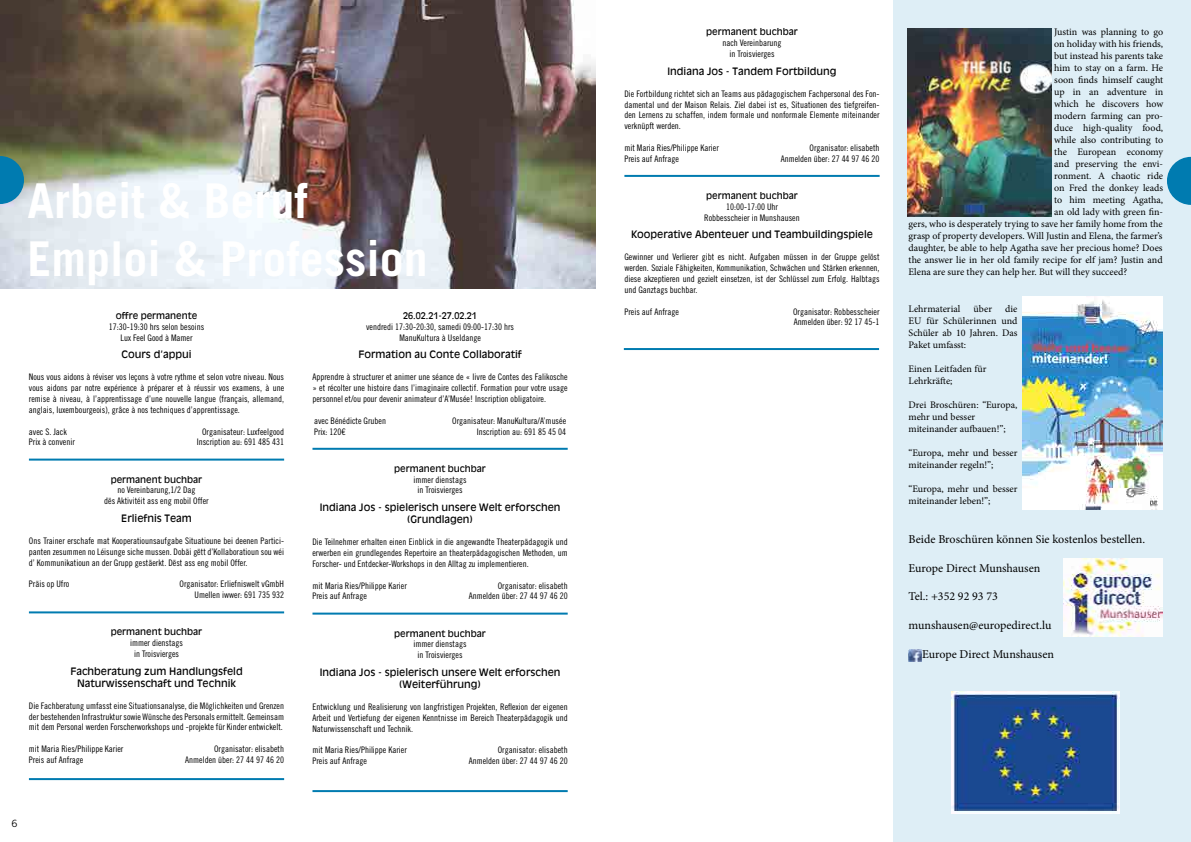
<style>
.page{position:relative;width:1191px;height:842px;background:#fff}
.page>*{position:absolute;margin:0;border:0;box-sizing:border-box;transform-origin:0 0}
.t1{font:700 48px/57.6px "Trade Gothic LT Std";color:#fff}
.t2{font:12px "Minion Pro";color:#000}
.t3{font:10px/12px "Minion Pro";color:#000}
.t4{font:10px/12px "Antique Olive";color:#000;text-align:center}
.t5{font:10px "Trade Gothic LT Std";color:#000}
.t6{font:9px/10.8px "Trade Gothic LT Std Cn 18";color:#000;text-align:center}
.t7{font:9px "Antique Olive";color:#000}
</style>
<div class="page">
<div style="left:893px;top:0;width:298px;height:842px;background:#deeef6"></div>
<hr style="left:312px;top:448px;width:255px;height:2px;background:#007bb0">
<hr style="left:312px;top:613px;width:255px;height:2px;background:#007bb0">
<hr style="left:29px;top:459px;width:255px;height:2px;background:#007bb0">
<hr style="left:29px;top:611px;width:255px;height:2px;background:#007bb0">
<hr style="left:624px;top:175px;width:255px;height:2px;background:#007bb0">
<img style="left:0;top:0;width:595px;height:288px">
<hr style="left:29px;top:778px;width:255px;height:2px;background:#007bb0">
<hr style="left:312px;top:790px;width:255px;height:2px;background:#007bb0">
<hr style="left:624px;top:348px;width:255px;height:2px;background:#007bb0">
<svg style="left:1167px;top:157px;width:24px;height:48px"></svg>
<svg style="left:0;top:156px;width:24px;height:48px"></svg>
<img style="left:908px;top:28px;width:143px;height:188px">
<img style="left:1022px;top:296px;width:140px;height:213px">
<img style="left:951px;top:691px;width:168px;height:123px">
<img style="left:1063px;top:558px;width:99px;height:78px">
<svg style="left:909px;top:650px;width:12px;height:12px"></svg>
<h1 class="t1" style="left:28px;top:172px;width:402px">Arbeit &amp; Beruf<br>Emploi &amp; Profession</h1>
<p class="t7" style="left:116px;top:310px;width:83px">offre permanente</p>
<p class="t6" style="left:109px;top:321px;width:97px">17:30-19:30 hrs selon besoins<br>Lux Feel Good à Mamer</p>
<p class="t4" style="left:121px;top:349px;width:72px">Cours d’appui</p>
<p class="t6" style="left:29px;top:372px;width:257px;text-align:justify">Nous vous aidons à réviser vos leçons à votre rythme et selon votre niveau. Nous vous aidons par notre expérience à préparer et à réussir vos examens, à une remise à niveau, à l’apprentissage d’une nouvelle langue (français, allemand, anglais, luxembourgeois), grâce à nos techniques d’apprentissage.</p>
<p class="t6" style="left:29px;top:426px;width:47px;text-align:left">avec S. Jack<br>Prix à convenir</p>
<p class="t6" style="left:197px;top:426px;width:89px;text-align:right">Organisateur: Luxfeelgood<br>Inscription au: 691 485 431</p>
<p class="t7" style="left:111px;top:474px;width:93px">permanent buchbar</p>
<p class="t6" style="left:104px;top:485px;width:106px">no Vereinbarung,1/2 Dag<br>dës Aktivitéit ass eng mobil Offer</p>
<p class="t4" style="left:121px;top:512px;width:72px">Erliefnis Team</p>
<p class="t6" style="left:29px;top:535px;width:257px;text-align:justify">Ons Trainer erschafe mat Kooperatiounsaufgabe Situatioune bei deenen Partici&shy;panten zesummen no Léisunge siche mussen. Dobäi gëtt d’Kollaboratioun sou wéi d’ Kommunikatioun an der Grupp gestäerkt. Dëst ass eng mobil Offer.</p>
<p class="t6" style="left:29px;top:579px;width:42px">Präis op Ufro</p>
<p class="t6" style="left:180px;top:579px;width:106px;text-align:right">Organisator: Erliefniswelt vGmbH<br>Umellen iwwer: 691 735 932</p>
<p class="t7" style="left:111px;top:627px;width:93px">permanent buchbar</p>
<p class="t6" style="left:130px;top:637px;width:54px">immer dienstags in Troisvierges</p>
<p class="t4" style="left:70px;top:665px;width:174px">Fachberatung zum Handlungsfeld<br>Naturwissenschaft und Technik</p>
<p class="t6" style="left:29px;top:700px;width:257px;text-align:justify">Die Fachberatung umfasst eine Situationsanalyse, die Möglichkeiten und Grenzen der bestehenden Infrastruktur sowie Wünsche des Personals ermittelt. Gemeinsam mit dem Personal werden Forscherworkshops und -projekte für Kinder entwickelt.</p>
<p class="t6" style="left:29px;top:743px;width:96px;text-align:left">mit Maria Ries/Philippe Karier<br>Preis auf Anfrage</p>
<p class="t6" style="left:185px;top:743px;width:100px;text-align:right">Organisator: elisabeth<br>Anmelden über: 27 44 97 46 20</p>
<p class="t7" style="left:403px;top:310px;width:75px">26.02.21-27.02.21</p>
<p class="t6" style="left:366px;top:321px;width:149px">vendredi 17:30-20:30, samedi 09:00-17:30 hrs<br>ManuKultura à Useldange</p>
<p class="t4" style="left:358px;top:349px;width:165px">Formation au Conte Collaboratif</p>
<p class="t6" style="left:312px;top:372px;width:257px;text-align:justify">Apprendre à structurer et animer une séance de « livre de Contes des Falikosche » et récolter une histoire dans l’imaginaire collectif. Formation pour votre usage personnel et/ou pour devenir animateur d’A’Musée! Inscription obligatoire.</p>
<p class="t6" style="left:314px;top:415px;width:73px;text-align:left">avec Bénédicte Gruben<br>Prix: 120€</p>
<p class="t6" style="left:452px;top:415px;width:115px;text-align:right">Organisateur: ManuKultura/A’musée<br>Inscription au: 691 85 45 04</p>
<p class="t7" style="left:394px;top:463px;width:93px">permanent buchbar</p>
<p class="t6" style="left:413px;top:474px;width:54px">immer dienstags in Troisvierges</p>
<p class="t4" style="left:320px;top:501px;width:242px">Indiana Jos - spielerisch unsere Welt erforschen (Grundlagen)</p>
<p class="t6" style="left:312px;top:536px;width:257px;text-align:justify">Die Teilnehmer erhalten einen Einblick in die angewandte Theaterpädagogik und erwerben ein grundlegendes Repertoire an theaterpädagogischen Methoden, um Forscher- und Entdecker-Workshops in den Alltag zu implementieren.</p>
<p class="t6" style="left:312px;top:580px;width:96px;text-align:left">mit Maria Ries/Philippe Karier<br>Preis auf Anfrage</p>
<p class="t6" style="left:469px;top:580px;width:100px;text-align:right">Organisator: elisabeth<br>Anmelden über: 27 44 97 46 20</p>
<p class="t7" style="left:394px;top:628px;width:93px">permanent buchbar</p>
<p class="t6" style="left:413px;top:639px;width:54px">immer dienstags in Troisvierges</p>
<p class="t4" style="left:320px;top:666px;width:242px">Indiana Jos - spielerisch unsere Welt erforschen (Weiterführung)</p>
<p class="t6" style="left:312px;top:701px;width:257px;text-align:justify">Entwicklung und Realisierung von langfristigen Projekten, Reflexion der eigenen Arbeit und Vertiefung der eigenen Kenntnisse im Bereich Theaterpädagogik und Naturwissenschaft und Technik.</p>
<p class="t6" style="left:312px;top:745px;width:96px;text-align:left">mit Maria Ries/Philippe Karier<br>Preis auf Anfrage</p>
<p class="t6" style="left:469px;top:745px;width:100px;text-align:right">Organisator: elisabeth<br>Anmelden über: 27 44 97 46 20</p>
<p class="t5" style="left:11px;top:817px;width:8px">6</p>
<p class="t7" style="left:706px;top:27px;width:93px">permanent buchbar</p>
<p class="t6" style="left:722px;top:37px;width:61px">nach Vereinbarung in Troisvierges</p>
<p class="t4" style="left:667px;top:65px;width:170px">Indiana Jos - Tandem Fortbildung</p>
<p class="t6" style="left:624px;top:88px;width:257px;text-align:justify">Die Fortbildung richtet sich an Teams aus pädagogischem Fachpersonal des Fon&shy;damental und der Maison Relais. Ziel dabei ist es, Situationen des tiefgreifen&shy;den Lernens zu schaffen, indem formale und nonformale Elemente miteinander verknüpft werden.</p>
<p class="t6" style="left:624px;top:142px;width:96px;text-align:left">mit Maria Ries/Philippe Karier<br>Preis auf Anfrage</p>
<p class="t6" style="left:780px;top:142px;width:100px;text-align:right">Organisator: elisabeth<br>Anmelden über: 27 44 97 46 20</p>
<p class="t7" style="left:706px;top:190px;width:93px">permanent buchbar</p>
<p class="t6" style="left:704px;top:201px;width:97px">10:00-17:00 Uhr<br>Robbesscheier in Munshausen</p>
<p class="t4" style="left:631px;top:229px;width:243px">Kooperative Abenteuer und Teambuildingspiele</p>
<p class="t6" style="left:624px;top:252px;width:257px;text-align:justify">Gewinner und Verlierer gibt es nicht. Aufgaben müssen in der Gruppe gelöst werden. Soziale Fähigkeiten, Kommunikation, Schwächen und Stärken erkennen, diese akzeptieren und gezielt einsetzen, ist der Schlüssel zum Erfolg. Halbtags und Ganztags buchbar.</p>
<p class="t6" style="left:624px;top:306px;width:56px">Preis auf Anfrage</p>
<p class="t6" style="left:793px;top:306px;width:88px;text-align:left">Organisator: Robbesscheier<br>Anmelden über: 92 17 45-1</p>
<p class="t3" style="left:1054px;top:26px;width:110px">Justin was planning to go</p>
<p class="t3" style="left:1054px;top:38px;width:110px">on holiday with his friends,</p>
<p class="t3" style="left:1054px;top:50px;width:110px">but instead his parents take</p>
<p class="t3" style="left:1054px;top:62px;width:110px">him to stay on a farm. He</p>
<p class="t3" style="left:1054px;top:74px;width:110px">soon finds himself caught</p>
<p class="t3" style="left:1054px;top:86px;width:110px">up in an adventure in</p>
<p class="t3" style="left:1054px;top:98px;width:110px">which he discovers how</p>
<p class="t3" style="left:1054px;top:110px;width:110px">modern farming can pro-</p>
<p class="t3" style="left:1054px;top:122px;width:110px">duce high-quality food,</p>
<p class="t3" style="left:1054px;top:134px;width:110px">while also contributing to</p>
<p class="t3" style="left:1054px;top:146px;width:110px">the European economy</p>
<p class="t3" style="left:1054px;top:158px;width:110px">and preserving the envi-</p>
<p class="t3" style="left:1054px;top:170px;width:110px">ronment. A chaotic ride</p>
<p class="t3" style="left:1054px;top:182px;width:110px">on Fred the donkey leads</p>
<p class="t3" style="left:1054px;top:194px;width:110px">to him meeting Agatha,</p>
<p class="t3" style="left:1054px;top:206px;width:110px">an old lady with green fin-</p>
<p class="t3" style="left:908px;top:218px;width:256px">gers, who is desperately trying to save her family home from the</p>
<p class="t3" style="left:908px;top:230px;width:255px">grasp of property developers. Will Justin and Elena, the farmer’s</p>
<p class="t3" style="left:908px;top:242px;width:255px">daughter, be able to help Agatha save her precious home? Does</p>
<p class="t3" style="left:908px;top:254px;width:255px">the answer lie in her old family recipe for elf jam? Justin and</p>
<p class="t3" style="left:908px;top:266px;width:220px">Elena are sure they can help her. But will they succeed?</p>
<p class="t3" style="left:908px;top:303px;width:53px">Lehrmaterial</p>
<p class="t3" style="left:973px;top:303px;width:20px">über</p>
<p class="t3" style="left:908px;top:303px;width:110px;text-align:justify;text-indent:97px">die EU für Schülerinnen und Schüler ab 10 Jahren. Das Paket umfasst:</p>
<p class="t3" style="left:908px;top:363px;width:79px">Einen Leitfaden für<br>Lehrkräfte;</p>
<p class="t3" style="left:908px;top:399px;width:110px">Drei Broschüren: “Europa, mehr und besser miteinander aufbauen!”;</p>
<p class="t3" style="left:908px;top:447px;width:110px">“Europa, mehr und besser miteinander regeln!”;</p>
<p class="t3" style="left:908px;top:483px;width:110px">“Europa, mehr und besser miteinander leben!”;</p>
<h2 class="t2" style="left:908px;top:531px;width:238px">Beide Broschüren können Sie kostenlos bestellen.</h2>
<h2 class="t2" style="left:908px;top:560px;width:133px">Europe Direct Munshausen</h2>
<h2 class="t2" style="left:908px;top:588px;width:91px">Tel.: +352 92 93 73</h2>
<h2 class="t2" style="left:908px;top:617px;width:144px">munshausen@europedirect.lu</h2>
<h2 class="t2" style="left:922px;top:646px;width:133px">Europe Direct Munshausen</h2>
</div>
